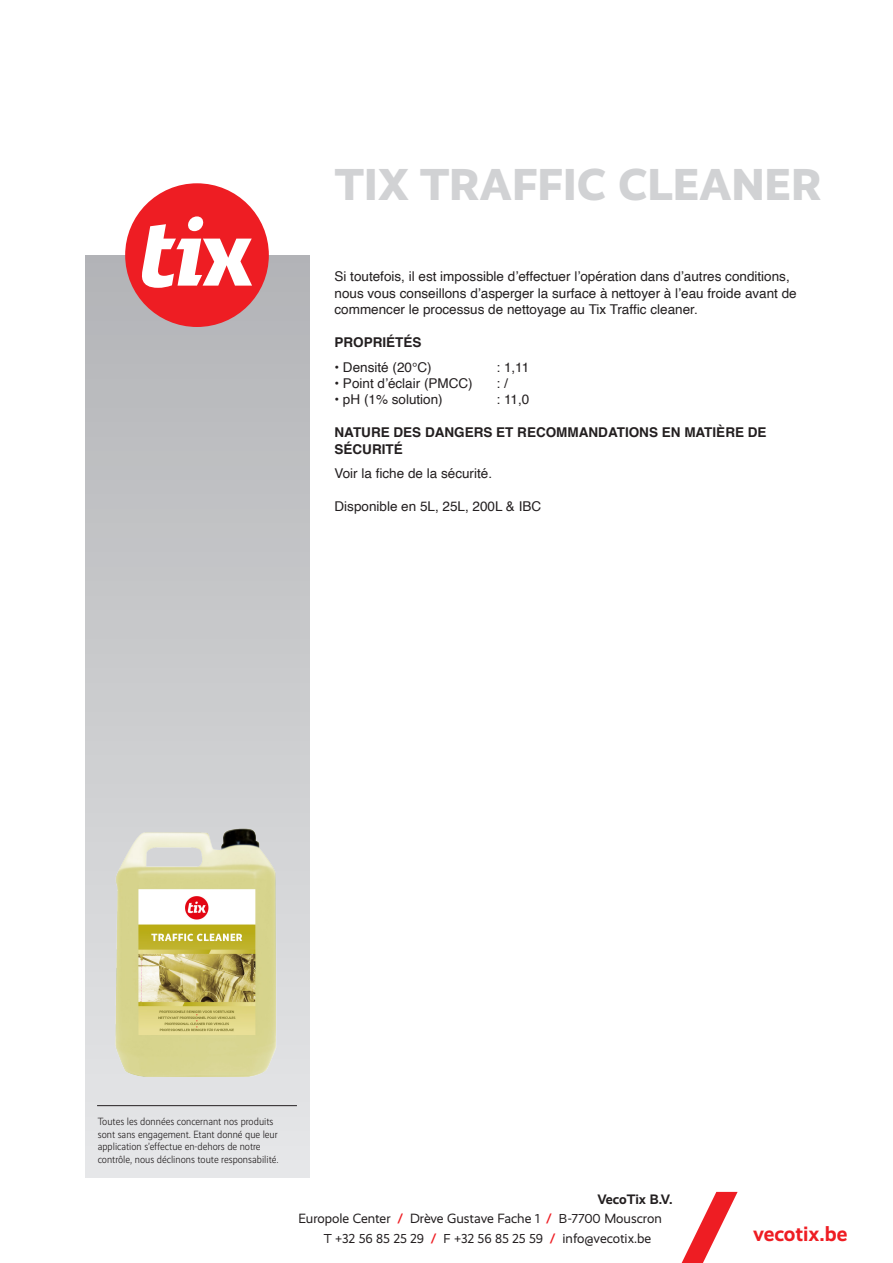
<style>
.page{position:relative;width:893px;height:1263px;background:#fff}
.page>*{position:absolute;margin:0;border:0;box-sizing:border-box;transform-origin:0 0}
._02_NAAM_PRODUCT{font:800 45px "Realist";letter-spacing:.01em;color:#d1d2d4}
.t1{font:700 21px "Realist";color:#ee1d23}
.t2{font:700 13.8px "Realist";letter-spacing:-.005em;color:#231f20}
._05_BODYTEKST{font:13.5px/16.2px "Helvetica";color:#231f20}
._04_SUBTITEL{font:700 13.5px/16.2px "Helvetica";color:#231f20}
._06_BODYTEKST_OPSOMM{font:13.5px "Helvetica";color:#231f20}
.t3{font:13.5px "Realist";color:#231f20}
.t4{font:13.05px "Realist";letter-spacing:-.005em;color:#231f20}
._07_KLEINE_LETTERKES{font:300 10.5px "Realist Narrow";color:#231f20}
.s1{font-weight:700;font-size:12px;color:#ee1d23}
.s2{font-size:13.05px}
.s3{font-size:13.5px}
</style>
<div class="page">
<svg style="left:681px;top:1192px;width:57px;height:71px"></svg>
<svg style="left:85px;top:255px;width:224px;height:923px;background:#c6c7c9"></svg>
<img style="left:85px;top:797px;width:225px;height:311px">
<div style="left:125px;top:183px;width:144px;height:144px;background:#ee1d23;border-radius:50%"></div>
<svg style="left:142px;top:216px;width:110px;height:72px"></svg>
<p class="_02_NAAM_PRODUCT" style="left:335px;top:158px;width:488px">TIX TRAFFIC CLEANER</p>
<p class="_05_BODYTEKST" style="left:334px;top:269px;width:464px">Si toutefois, il est impossible d’effectuer l’opération dans d’autres conditions, nous vous conseillons d’asperger la surface à nettoyer à l’eau froide avant de commencer le processus de nettoyage au Tix Traffic cleaner.</p>
<p class="_04_SUBTITEL" style="left:334px;top:334px;width:89px">PROPRIÉTÉS</p>
<p class="_06_BODYTEKST_OPSOMM" style="left:334px;top:357px;width:99px">• Densité (20°C)</p>
<p class="_06_BODYTEKST_OPSOMM" style="left:496px;top:357px;width:34px">: 1,11</p>
<p class="_06_BODYTEKST_OPSOMM" style="left:334px;top:373px;width:140px">• Point d’éclair (PMCC)</p>
<p class="_06_BODYTEKST_OPSOMM" style="left:496px;top:373px;width:13px">: /</p>
<p class="_06_BODYTEKST_OPSOMM" style="left:334px;top:389px;width:110px">• pH (1% solution)</p>
<p class="_06_BODYTEKST_OPSOMM" style="left:496px;top:389px;width:34px">: 11,0</p>
<p class="_04_SUBTITEL" style="left:334px;top:425px;width:434px">NATURE DES DANGERS ET RECOMMANDATIONS EN MATIÈRE DE<br>SÉCURITÉ</p>
<p class="_05_BODYTEKST" style="left:334px;top:466px;width:159px">Voir la fiche de la sécurité.</p>
<p class="_05_BODYTEKST" style="left:334px;top:498px;width:208px">Disponible en 5L, 25L, 200L &amp; IBC</p>
<p class="_07_KLEINE_LETTERKES" style="left:98px;top:1115px;width:177px">Toutes les données concernant nos produits</p>
<p class="_07_KLEINE_LETTERKES" style="left:98px;top:1128px;width:181px">sont sans engagement. Etant donné que leur</p>
<p class="_07_KLEINE_LETTERKES" style="left:98px;top:1141px;width:164px">application s’effectue en-dehors de notre</p>
<p class="_07_KLEINE_LETTERKES" style="left:98px;top:1153px;width:182px">contrôle, nous déclinons toute responsabilité.</p>
<p class="t2" style="left:597px;top:1191px;width:77px">VecoTix B.V.</p>
<p class="t3" style="left:299px;top:1211px;width:365px">Europole Center <span class="s1">/</span> Drève Gustave Fache <span class="s2">1</span> <span class="s1">/</span> <span class="s2">B-7700</span> Mouscron</p>
<p class="t4" style="left:324px;top:1231px;width:329px">T +32 56 85 25 29 <span class="s1">/</span> F +32 56 85 25 59 <span class="s1">/</span> <span class="s3">info@vecotix.be</span></p>
<h2 class="t1" style="left:753px;top:1221px;width:96px">vecotix.be</h2>
</div>
